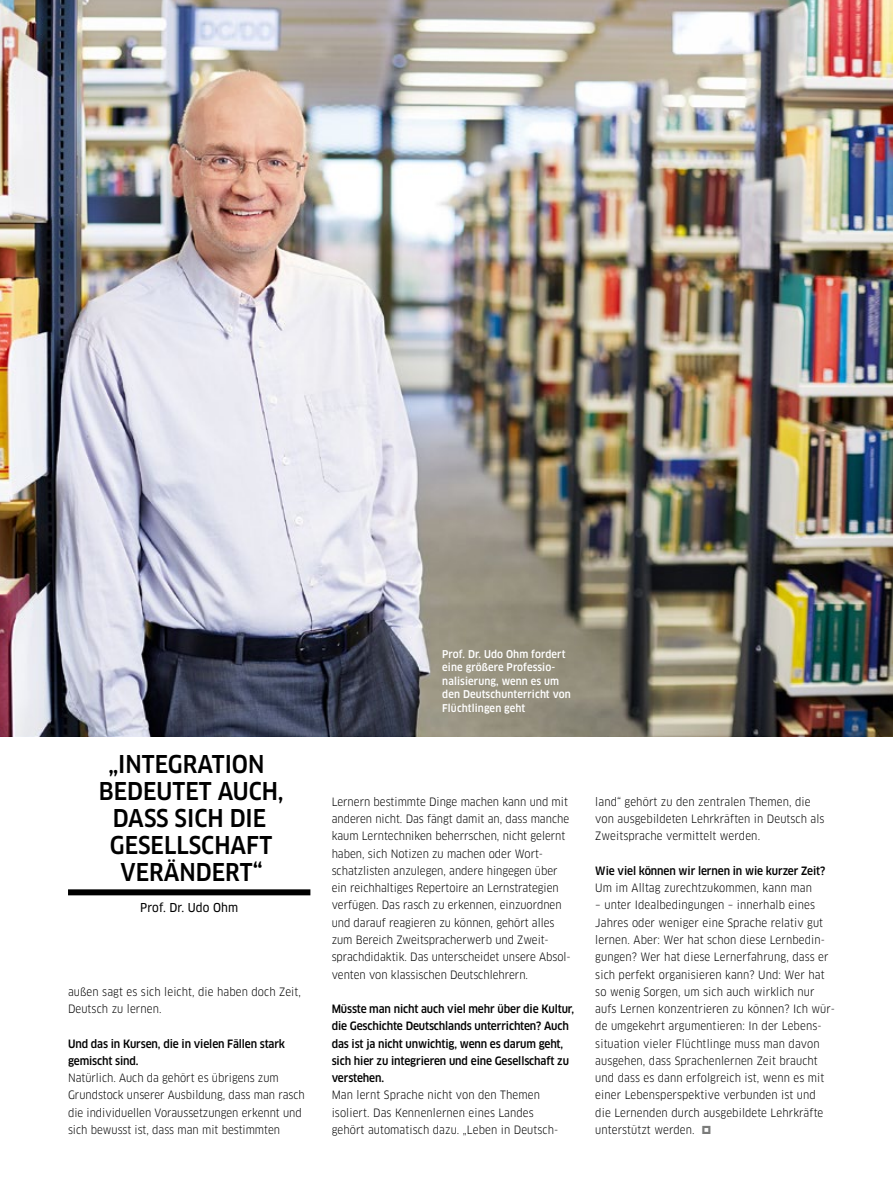
<style>
.page{position:relative;width:893px;height:1191px;background:#fff}
.page>*{position:absolute;margin:0;border:0;box-sizing:border-box;transform-origin:0 0}
.BU_book{font:500 condensed 24px/27px "Clan OT";color:#000;text-align:center}
.BU_book-2{font:12px "Clan OT Narrow News";letter-spacing:.01em;color:#000}
.Interview-Text{font:condensed 11.25px/17.2px "Clan OT";letter-spacing:.005em;color:#000}
.Interview-Fragen{font:500 condensed 11.25px/17.2px "Clan OT";letter-spacing:-.01em;color:#000}
.BU_standard{font:500 condensed 10.5px/13.5px "Clan OT";letter-spacing:.01em;color:#fff}
</style>
<div class="page">
<img style="left:0;top:0;width:893px;height:736px">
<div style="left:68px;top:889px;width:242px;height:6px;background:#000"></div>
<p class="BU_book" style="left:99px;top:750px;width:186px">„INTEGRATION<br>BEDEUTET AUCH,<br>DASS SICH DIE<br>GESELLSCHAFT<br>VERÄNDERT“</p>
<p class="BU_book-2" style="left:140px;top:901px;width:99px">Prof. Dr. Udo Ohm</p>
<p class="Interview-Text" style="left:68px;top:983px;width:235px">außen sagt es sich leicht, die haben doch Zeit,<br>Deutsch zu lernen.</p>
<p class="Interview-Fragen" style="left:68px;top:1034px;width:219px">Und das in Kursen, die in vielen Fällen stark gemischt sind.</p>
<p class="Interview-Text" style="left:68px;top:1069px;width:238px">Natürlich. Auch da gehört es übrigens zum Grundstock unserer Ausbildung, dass man rasch die individuellen Voraussetzungen erkennt und sich bewusst ist, dass man mit bestimmten</p>
<p class="BU_standard" style="left:442px;top:647px;width:130px">Prof. Dr. Udo Ohm fordert eine größere Professio&shy;nalisierung, wenn es um den Deutschunterricht von<br>Flüchtlingen geht</p>
<p class="Interview-Text" style="left:332px;top:793px;width:241px">Lernern bestimmte Dinge machen kann und mit anderen nicht. Das fängt damit an, dass manche kaum Lerntechniken beherrschen, nicht gelernt haben, sich Notizen zu machen oder Wort&shy;schatzlisten anzulegen, andere hingegen über ein reichhaltiges Repertoire an Lernstrategien verfügen. Das rasch zu erkennen, einzuordnen und darauf reagieren zu können, gehört alles zum Bereich Zweitspracherwerb und Zweit&shy;sprachdidaktik. Das unterscheidet unsere Absol&shy;venten von klassischen Deutschlehrern.</p>
<p class="Interview-Fragen" style="left:332px;top:1000px;width:244px">Müsste man nicht auch viel mehr über die Kultur, die Geschichte Deutschlands unterrichten? Auch das ist ja nicht unwichtig, wenn es darum geht, sich hier zu integrieren und eine Gesellschaft zu verstehen.</p>
<p class="Interview-Text" style="left:332px;top:1086px;width:228px">Man lernt Sprache nicht von den Themen isoliert. Das Kennenlernen eines Landes gehört automatisch dazu. „Leben in Deutsch-</p>
<p class="Interview-Text" style="left:595px;top:793px;width:231px">land“ gehört zu den zentralen Themen, die von ausgebildeten Lehrkräften in Deutsch als<br>Zweitsprache vermittelt werden.</p>
<p class="Interview-Fragen" style="left:595px;top:862px;width:232px">Wie viel können wir lernen in wie kurzer Zeit?</p>
<p class="Interview-Text" style="left:595px;top:879px;width:218px">Um im Alltag zurechtzukommen, kann man</p>
<p class="Interview-Text" style="left:595px;top:896px;width:241px">– unter Idealbedingungen – innerhalb eines Jahres oder weniger eine Sprache relativ gut lernen. Aber: Wer hat schon diese Lernbedin&shy;gungen? Wer hat diese Lernerfahrung, dass er sich perfekt organisieren kann? Und: Wer hat so wenig Sorgen, um sich auch wirklich nur aufs Lernen konzentrieren zu können? Ich wür&shy;de umgekehrt argumentieren: In der Lebens&shy;situation vieler Flüchtlinge muss man davon ausgehen, dass Sprachenlernen Zeit braucht und dass es dann erfolgreich ist, wenn es mit einer Lebensperspektive verbunden ist und<br>die Lernenden durch ausgebildete Lehrkräfte unterstützt werden.</p>
</div>
